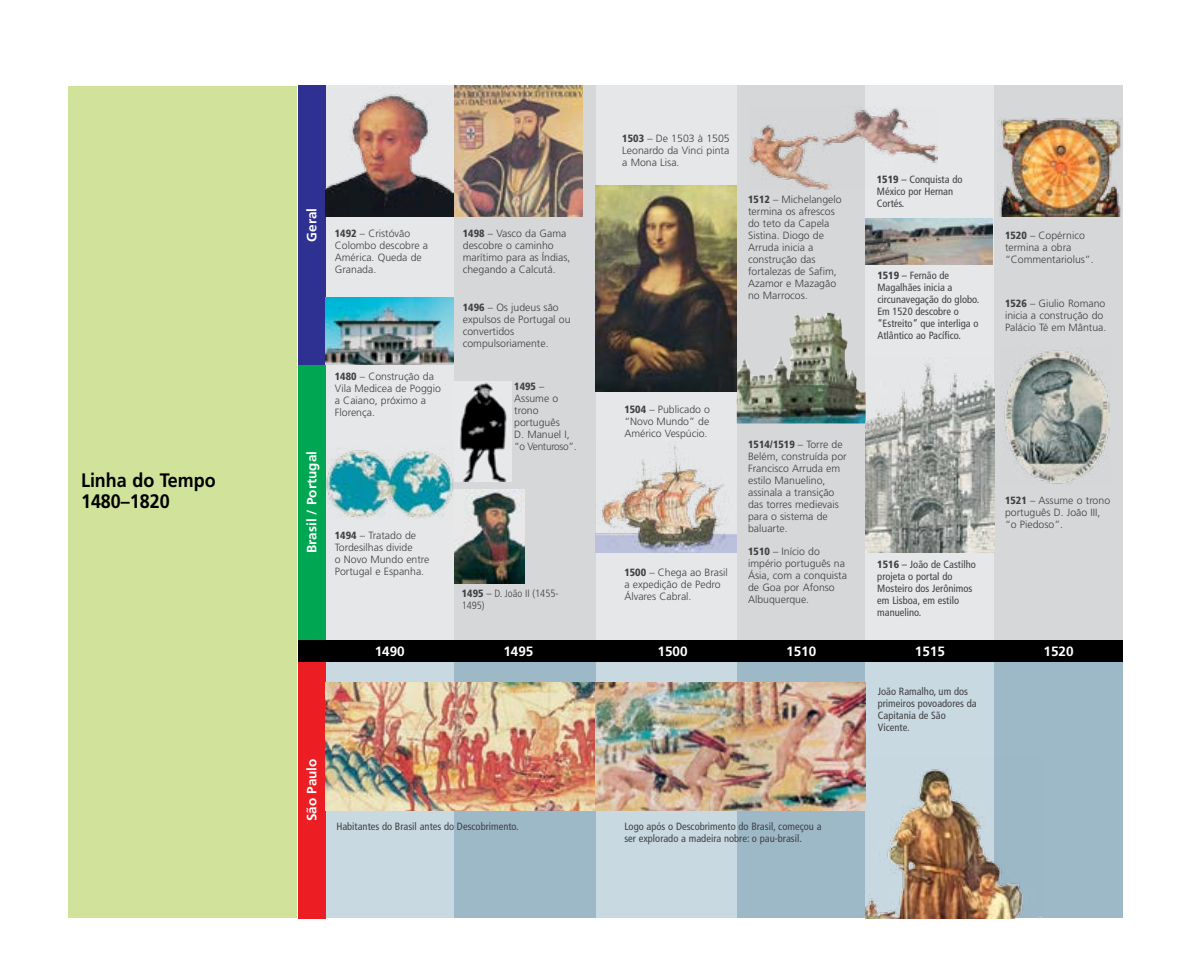
<style>
.page{position:relative;width:1191px;height:978px;background:#fff}
.page>*{position:absolute;margin:0;border:0;box-sizing:border-box;transform-origin:0 0}
.t1{font:700 19.5px/21px "Frutiger LT Std";color:#000;scale:.92 1}
.t2{font:700 13.5px "Frutiger LT Std";color:#fff}
.t3{font:300 10.5px/12px "Frutiger LT Std";color:#414042}
.t4{font:condensed 10.5px/12px "Frutiger LT Std";color:#414042}
.t5{font:300 condensed 10.5px/12px "Frutiger LT Std";color:#414042}
.s1{font-weight:900;font-stretch:condensed}
.s2{font-weight:900}
</style>
<div class="page">
<div style="left:737px;top:85px;width:128px;height:555px;background:#d5d7d8"></div>
<div style="left:994px;top:85px;width:129px;height:555px;background:#d5d7d8"></div>
<div style="left:595px;top:85px;width:142px;height:555px;background:#e6e7e8"></div>
<div style="left:737px;top:655px;width:128px;height:263px;background:#9db9c8"></div>
<div style="left:994px;top:655px;width:129px;height:263px;background:#9db9c8"></div>
<div style="left:595px;top:655px;width:142px;height:263px;background:#c8d9e2"></div>
<div style="left:865px;top:655px;width:129px;height:263px;background:#c8d9e2"></div>
<div style="left:865px;top:85px;width:129px;height:555px;background:#e6e7e8"></div>
<div style="left:608px;top:640px;width:129px;height:22px;background:#000"></div>
<div style="left:737px;top:640px;width:128px;height:22px;background:#000"></div>
<div style="left:865px;top:640px;width:129px;height:22px;background:#000"></div>
<div style="left:994px;top:640px;width:129px;height:22px;background:#000"></div>
<div style="left:68px;top:86px;width:228px;height:831px;background:#d1e39b"></div>
<div style="left:454px;top:85px;width:141px;height:555px;background:#d5d7d8"></div>
<div style="left:325px;top:655px;width:129px;height:263px;background:#c8d9e2"></div>
<div style="left:454px;top:655px;width:141px;height:263px;background:#9db9c8"></div>
<div style="left:325px;top:85px;width:129px;height:555px;background:#e6e7e8"></div>
<div style="left:325px;top:640px;width:129px;height:22px;background:#000"></div>
<div style="left:454px;top:640px;width:129px;height:22px;background:#000"></div>
<div style="left:580px;top:640px;width:28px;height:22px;background:#000"></div>
<div style="left:298px;top:364px;width:27px;height:276px;background:#00a651"></div>
<div style="left:298px;top:662px;width:27px;height:256px;background:#ed1d24"></div>
<div style="left:298px;top:85px;width:27px;height:279px;background:#2e3092"></div>
<div style="left:298px;top:640px;width:27px;height:22px;background:#000"></div>
<img style="left:325px;top:682px;width:540px;height:129px">
<img style="left:737px;top:313px;width:128px;height:110px">
<img style="left:865px;top:218px;width:128px;height:47px">
<img style="left:1004px;top:350px;width:106px;height:134px">
<img style="left:997px;top:117px;width:124px;height:99px">
<img style="left:865px;top:364px;width:129px;height:189px">
<img style="left:750px;top:108px;width:187px;height:81px">
<img style="left:596px;top:445px;width:141px;height:108px">
<img style="left:595px;top:185px;width:142px;height:207px">
<img style="left:865px;top:757px;width:176px;height:161px">
<img style="left:325px;top:87px;width:129px;height:129px">
<img style="left:325px;top:297px;width:129px;height:67px">
<img style="left:326px;top:450px;width:128px;height:69px">
<img style="left:454px;top:85px;width:129px;height:131px">
<img style="left:454px;top:382px;width:57px;height:99px">
<img style="left:454px;top:490px;width:71px;height:93px">
<h1 class="t1" style="left:81px;top:470px;width:148px">Linha do Tempo<br>1480–1820</h1>
<p class="t2" style="left:304px;top:242px;width:35px;rotate:-90deg">Geral</p>
<p class="t2" style="left:304px;top:553px;width:104px;rotate:-90deg">Brasil / Portugal</p>
<p class="t3" style="left:335px;top:228px;width:95px"><span class="s1">1492</span> – Cristóvão<br>Colombo descobre a<br>América. Queda de<br>Granada.</p>
<p class="t3" style="left:463px;top:228px;width:109px"><span class="s1">1498</span> – Vasco da Gama descobre o caminho marítimo para as Índias, chegando a Calcutá.</p>
<p class="t3" style="left:463px;top:301px;width:109px"><span class="s1">1496</span> – Os judeus são expulsos de Portugal ou convertidos compulsoriamente.</p>
<p class="t3" style="left:335px;top:370px;width:107px"><span class="s1">1480</span> – Construção da<br>Vila Medicea de Poggio a Caiano, próximo a<br>Florença.</p>
<p class="t3" style="left:514px;top:380px;width:64px"><span class="s1">1495</span> –<br>Assume o trono português<br>D. Manuel I, “o Venturoso”.</p>
<p class="t3" style="left:335px;top:530px;width:96px"><span class="s1">1494</span> – Tratado de<br>Tordesilhas divide<br>o Novo Mundo entre<br>Portugal e Espanha.</p>
<p class="t5" style="left:462px;top:587px;width:98px"><span class="s2">1495</span> – D. João II (1455-<br>1495)</p>
<p class="t2" style="left:375px;top:643px;width:32px">1490</p>
<p class="t2" style="left:503px;top:643px;width:32px">1495</p>
<p class="t2" style="left:304px;top:821px;width:64px;rotate:-90deg">São Paulo</p>
<p class="t4" style="left:336px;top:820px;width:184px">Habitantes do Brasil antes do Descobrimento.</p>
<p class="t3" style="left:622px;top:133px;width:109px;text-align:justify"><span class="s1">1503</span> – De 1503 à 1505<br>Leonardo da Vinci pinta a Mona Lisa.</p>
<p class="t3" style="left:748px;top:194px;width:95px"><span class="s1">1512</span> – Michelangelo termina os afrescos do teto da Capela<br>Sistina. Diogo de<br>Arruda inicia a construção das fortalezas de Safim,<br>Azamor e Mazagão no Marrocos.</p>
<p class="t3" style="left:624px;top:403px;width:87px;text-align:justify"><span class="s1">1504</span> – Publicado o “Novo Mundo” de Américo Vespúcio.</p>
<p class="t3" style="left:624px;top:567px;width:105px"><span class="s1">1500</span> – Chega ao Brasil a expedição de Pedro<br>Álvares Cabral.</p>
<p class="t3" style="left:748px;top:439px;width:100px"><span class="s1">1514/1519</span> – Torre de<br>Belém, construída por<br>Francisco Arruda em estilo Manuelino, assinala a transição das torres medievais para o sistema de baluarte.</p>
<p class="t3" style="left:748px;top:546px;width:100px"><span class="s1">1510</span> – Início do império português na<br>Ásia, com a conquista de Goa por Afonso<br>Albuquerque.</p>
<p class="t4" style="left:877px;top:174px;width:87px"><span class="s2">1519</span> – Conquista do<br>México por Hernan<br>Cortés.</p>
<p class="t4" style="left:877px;top:269px;width:103px"><span class="s2">1519</span> – Fernão de<br>Magalhães inicia a circunavegação do globo.<br>Em 1520 descobre o “Estreito” que interliga o<br>Atlântico ao Pacífico.</p>
<p class="t3" style="left:1005px;top:229px;width:90px"><span class="s1">1520</span> – Copérnico termina a obra “Commentariolus”.</p>
<p class="t3" style="left:1005px;top:297px;width:103px"><span class="s1">1526</span> – Giulio Romano inicia a construção do<br>Palácio Té em Mântua.</p>
<p class="t4" style="left:877px;top:559px;width:100px"><span class="s2">1516</span> – João de Castilho projeta o portal do<br>Mosteiro dos Jerônimos em Lisboa, em estilo manuelino.</p>
<p class="t3" style="left:1005px;top:495px;width:107px"><span class="s1">1521</span> – Assume o trono português D. João III, “o Piedoso”.</p>
<p class="t2" style="left:657px;top:643px;width:32px">1500</p>
<p class="t2" style="left:786px;top:643px;width:32px">1510</p>
<p class="t2" style="left:915px;top:643px;width:32px">1515</p>
<p class="t2" style="left:1043px;top:643px;width:32px">1520</p>
<p class="t4" style="left:624px;top:820px;width:199px">Logo após o Descobrimento do Brasil, começou a ser explorado a madeira nobre: o pau-brasil.</p>
<p class="t4" style="left:878px;top:685px;width:100px">João Ramalho, um dos primeiros povoadores da<br>Capitania de São<br>Vicente.</p>
</div>
